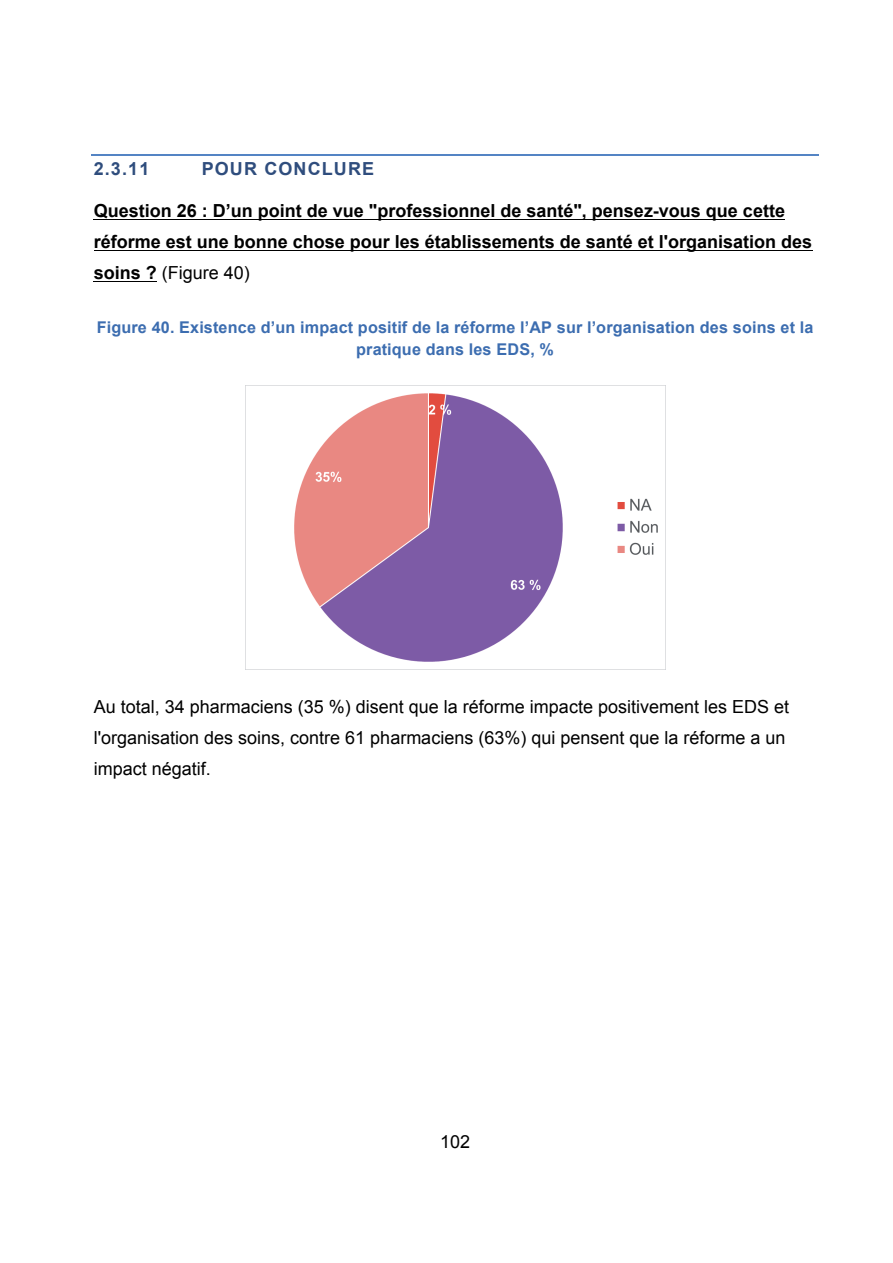
<style>
.page{position:relative;width:893px;height:1263px;background:#fff}
.page>*{position:absolute;margin:0;border:0;box-sizing:border-box;transform-origin:0 0}
.t1{font:18px/30.8px "Arial";color:#000}
.t2{font:700 18px/30.8px "Arial";color:#000}
.t3{font:700 18px "Arial";letter-spacing:.065em;color:#2f4d7d}
.t4{font:700 16.2px/21.9px "Arial";letter-spacing:.01em;color:#3c6db0;text-align:center}
.s1{font-weight:400}
</style>
<div class="page">
<hr style="left:92px;top:154px;width:727px;height:2px;background:#5484c4">
<hr style="left:94px;top:220px;width:691px;height:1px;background:#000">
<hr style="left:94px;top:251px;width:718px;height:1px;background:#000">
<hr style="left:94px;top:281px;width:63px;height:1px;background:#000">
<img style="left:245px;top:385px;width:420px;height:284px">
<p class="t3" style="left:94px;top:159px;width:57px">2.3.11</p>
<p class="t3" style="left:202px;top:159px;width:174px">POUR CONCLURE</p>
<p class="t2" style="left:94px;top:196px;width:720px">Question 26 : D’un point de vue "professionnel de santé", pensez-vous que cette réforme est une bonne chose pour les établissements de santé et l'organisation des soins ? <span class="s1">(Figure 40)</span></p>
<p class="t4" style="left:97px;top:316px;width:718px">Figure 40. Existence d’un impact positif de la réforme l’AP sur l’organisation des soins et la pratique dans les EDS, %</p>
<p class="t1" style="left:94px;top:692px;width:697px">Au total, 34 pharmaciens (35 %) disent que la réforme impacte positivement les EDS et l'organisation des soins, contre 61 pharmaciens (63%) qui pensent que la réforme a un impact négatif.</p>
<p class="t1" style="left:440px;top:1126px;width:32px">102</p>
</div>
